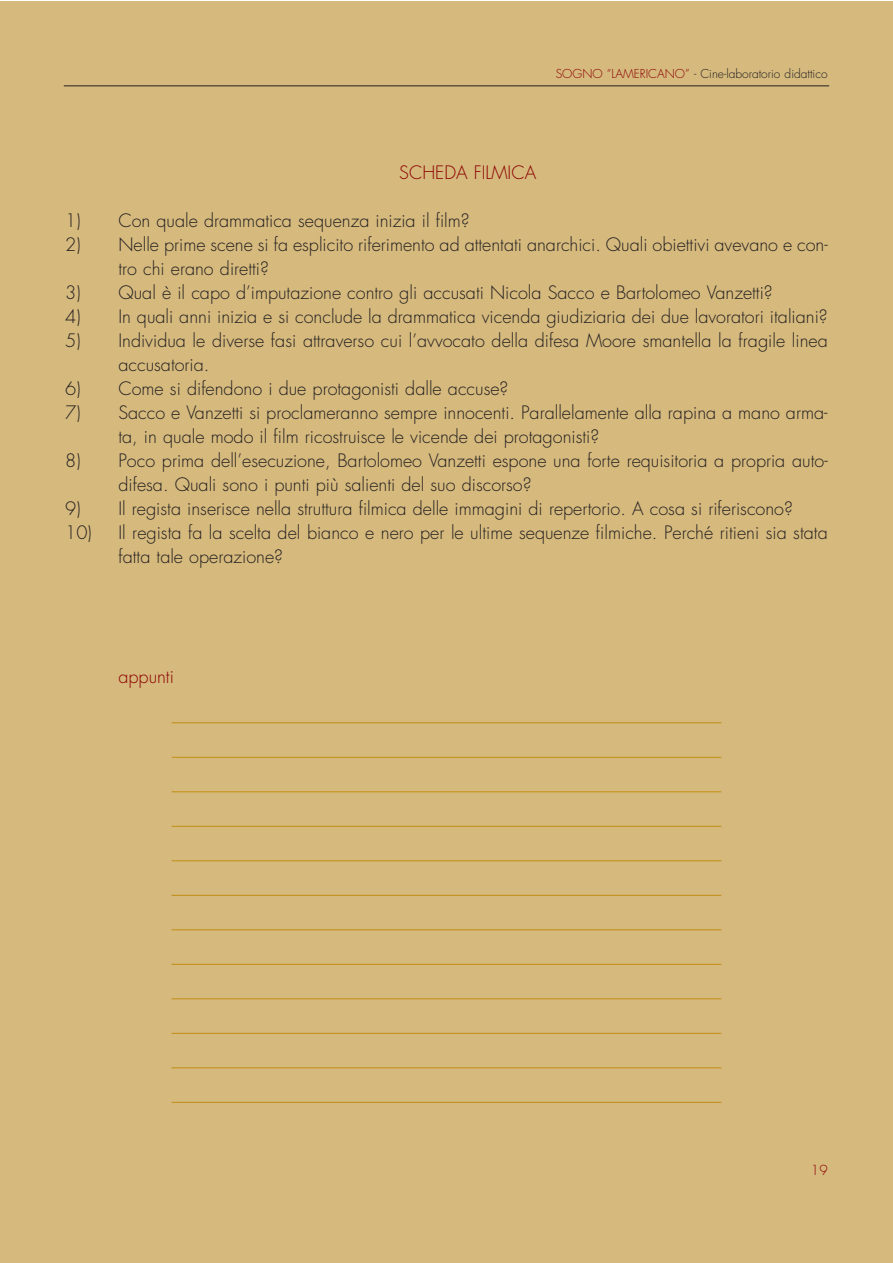
<style>
.page{position:relative;width:893px;height:1263px;background:#fff}
.page>*{position:absolute;margin:0;border:0;box-sizing:border-box;transform-origin:0 0}
.t1{font:300 18px/24px "Futura";color:#231f20}
.t2{font:300 18px "Futura";color:#8d0203}
.t3{font:300 13.5px "Futura";color:#8d0203}
.t4{font:300 12px "Futura";color:#231f20}
.s1{color:#8d0203}
</style>
<div class="page">
<div style="left:0;top:1px;width:893px;height:1262px;background:#d5b97d"></div>
<hr style="left:64px;top:85px;width:765px;height:1px;background:#231f20">
<hr style="left:172px;top:722px;width:549px;height:1px;background:#c28d14">
<hr style="left:172px;top:757px;width:549px;height:1px;background:#c28d14">
<hr style="left:172px;top:791px;width:549px;height:1px;background:#c28d14">
<hr style="left:172px;top:826px;width:549px;height:1px;background:#c28d14">
<hr style="left:172px;top:860px;width:549px;height:1px;background:#c28d14">
<hr style="left:172px;top:895px;width:549px;height:1px;background:#c28d14">
<hr style="left:172px;top:929px;width:549px;height:1px;background:#c28d14">
<hr style="left:172px;top:964px;width:549px;height:1px;background:#c28d14">
<hr style="left:172px;top:998px;width:549px;height:1px;background:#c28d14">
<hr style="left:172px;top:1033px;width:549px;height:1px;background:#c28d14">
<hr style="left:172px;top:1067px;width:549px;height:1px;background:#c28d14">
<hr style="left:172px;top:1102px;width:549px;height:1px;background:#c28d14">
<p class="t4" style="left:556px;top:68px;width:273px"><span class="s1">SOGNO “LAMERICANO”</span> - Cine-laboratorio didattico</p>
<p class="t2" style="left:399px;top:164px;width:138px">SCHEDA FILMICA</p>
<p class="t1" style="left:65px;top:210px;width:406px">1) Con quale drammatica sequenza inizia il film?</p>
<p class="t1" style="left:118px;top:234px;width:711px;text-indent:-53px">2) Nelle prime scene si fa esplicito riferimento ad attentati anarchici. Quali obiettivi avevano e con&shy;tro chi erano diretti?</p>
<p class="t1" style="left:65px;top:282px;width:709px">3) Qual è il capo d’imputazione contro gli accusati Nicola Sacco e Bartolomeo Vanzetti?</p>
<p class="t1" style="left:65px;top:306px;width:764px">4) In quali anni inizia e si conclude la drammatica vicenda giudiziaria dei due lavoratori italiani?</p>
<p class="t1" style="left:118px;top:330px;width:711px;text-indent:-53px">5) Individua le diverse fasi attraverso cui l’avvocato della difesa Moore smantella la fragile linea accusatoria.</p>
<p class="t1" style="left:65px;top:378px;width:445px">6) Come si difendono i due protagonisti dalle accuse?</p>
<p class="t1" style="left:118px;top:402px;width:711px;text-indent:-53px">7) Sacco e Vanzetti si proclameranno sempre innocenti. Parallelamente alla rapina a mano arma&shy;ta, in quale modo il film ricostruisce le vicende dei protagonisti?</p>
<p class="t1" style="left:118px;top:450px;width:711px;text-indent:-53px">8) Poco prima dell’esecuzione, Bartolomeo Vanzetti espone una forte requisitoria a propria auto&shy;difesa. Quali sono i punti più salienti del suo discorso?</p>
<p class="t1" style="left:65px;top:498px;width:729px">9) Il regista inserisce nella struttura filmica delle immagini di repertorio. A cosa si riferiscono?</p>
<p class="t1" style="left:118px;top:522px;width:711px;text-indent:-53px">10) Il regista fa la scelta del bianco e nero per le ultime sequenze filmiche. Perché ritieni sia stata fatta tale operazione?</p>
<p class="t2" style="left:118px;top:668px;width:57px">appunti</p>
<p class="t3" style="left:811px;top:1163px;width:18px">19</p>
</div>
